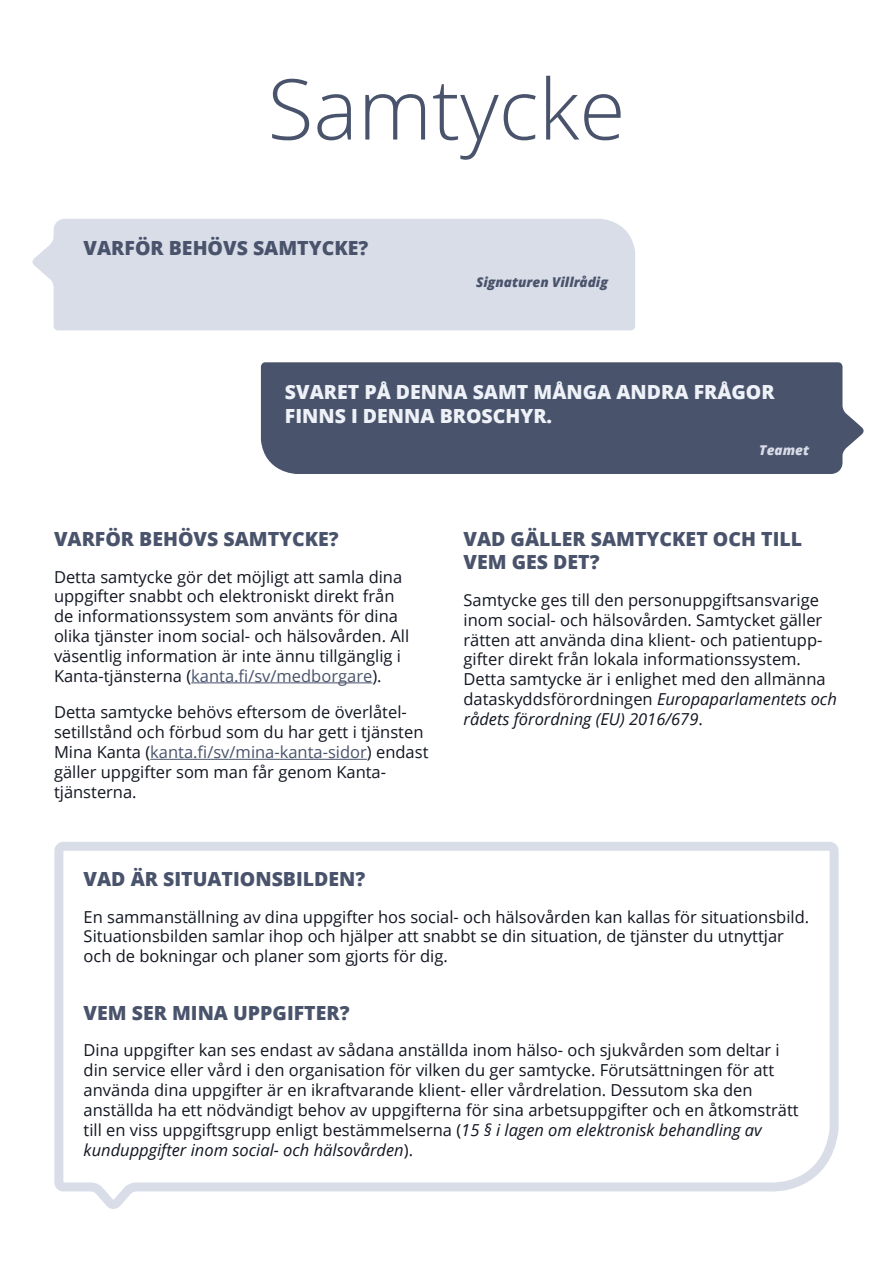
<style>
.page{position:relative;width:893px;height:1263px;background:#fff}
.page>*{position:absolute;margin:0;border:0;box-sizing:border-box;transform-origin:0 0}
.t1{font:300 84px "Open Sans";color:#49536b}
.t2{font:800 19.5px/23.4px "Open Sans";color:#49536b}
.t3{font:800 19.5px/24px "Open Sans";color:#eef2f8}
.t4{font:16.5px/19.8px "Open Sans";color:#121621}
.t5{font:italic 800 13.5px "Open Sans";color:#49536b}
.t6{font:italic 800 13.5px "Open Sans";color:#d8dde8}
.s1{color:#49536b}
.s2{font-style:italic}
</style>
<div class="page">
<div style="left:33px;top:219px;width:602px;height:111px;background:#d8dde8"></div>
<div style="left:261px;top:362px;width:602px;height:112px;background:#49536b"></div>
<svg style="left:54px;top:842px;width:785px;height:367px"></svg>
<hr style="left:191px;top:682px;width:181px;height:1px;background:#49536b">
<hr style="left:150px;top:759px;width:217px;height:1px;background:#49536b">
<h1 class="t1" style="left:268px;top:76px;width:359px">Samtycke</h1>
<p class="t2" style="left:84px;top:237px;width:286px">VARFÖR BEHÖVS SAMTYCKE?</p>
<p class="t5" style="left:476px;top:276px;width:133px">Signaturen Villrådig</p>
<p class="t3" style="left:285px;top:380px;width:491px">SVARET PÅ DENNA SAMT MÅNGA ANDRA FRÅGOR<br>FINNS I DENNA BROSCHYR.</p>
<p class="t6" style="left:759px;top:443px;width:51px">Teamet</p>
<p class="t2" style="left:54px;top:528px;width:286px">VARFÖR BEHÖVS SAMTYCKE?</p>
<p class="t4" style="left:54px;top:568px;width:357px">Detta samtycke gör det möjligt att samla dina uppgifter snabbt och elektroniskt direkt från de informationssystem som använts för dina olika tjänster inom social- och hälsovården. All väsentlig information är inte ännu tillgänglig i Kanta-tjänsterna (<span class="s1">kanta.fi/sv/medborgare</span>).</p>
<p class="t4" style="left:54px;top:704px;width:376px">Detta samtycke behövs eftersom de överlåtel&shy;setillstånd och förbud som du har gett i tjänsten Mina Kanta (<span class="s1">kanta.fi/sv/mina-kanta-sidor</span>) endast gäller uppgifter som man får genom Kanta&shy;tjänsterna.</p>
<p class="t2" style="left:463px;top:528px;width:340px">VAD GÄLLER SAMTYCKET OCH TILL<br>VEM GES DET?</p>
<p class="t4" style="left:463px;top:591px;width:375px">Samtycke ges till den personuppgiftsansvarige inom social- och hälsovården. Samtycket gäller rätten att använda dina klient- och patientupp&shy;gifter direkt från lokala informationssystem.<br>Detta samtycke är i enlighet med den allmänna dataskyddsförordningen <span class="s2">Europaparlamentets och rådets förordning (EU) 2016/679</span>.</p>
<p class="t2" style="left:84px;top:868px;width:283px">VAD ÄR SITUATIONSBILDEN?</p>
<p class="t4" style="left:84px;top:908px;width:727px">En sammanställning av dina uppgifter hos social- och hälsovården kan kallas för situationsbild.<br>Situationsbilden samlar ihop och hjälper att snabbt se din situation, de tjänster du utnyttjar och de bokningar och planer som gjorts för dig.</p>
<p class="t2" style="left:84px;top:1002px;width:267px">VEM SER MINA UPPGIFTER?</p>
<p class="t4" style="left:84px;top:1042px;width:717px">Dina uppgifter kan ses endast av sådana anställda inom hälso- och sjukvården som deltar i din service eller vård i den organisation för vilken du ger samtycke. Förutsättningen för att använda dina uppgifter är en ikraftvarande klient- eller vårdrelation. Dessutom ska den anställda ha ett nödvändigt behov av uppgifterna för sina arbetsuppgifter och en åtkomsträtt till en viss uppgiftsgrupp enligt bestämmelserna (<span class="s2">15 § i lagen om elektronisk behandling av kunduppgifter inom social- och hälsovården</span>).</p>
</div>
